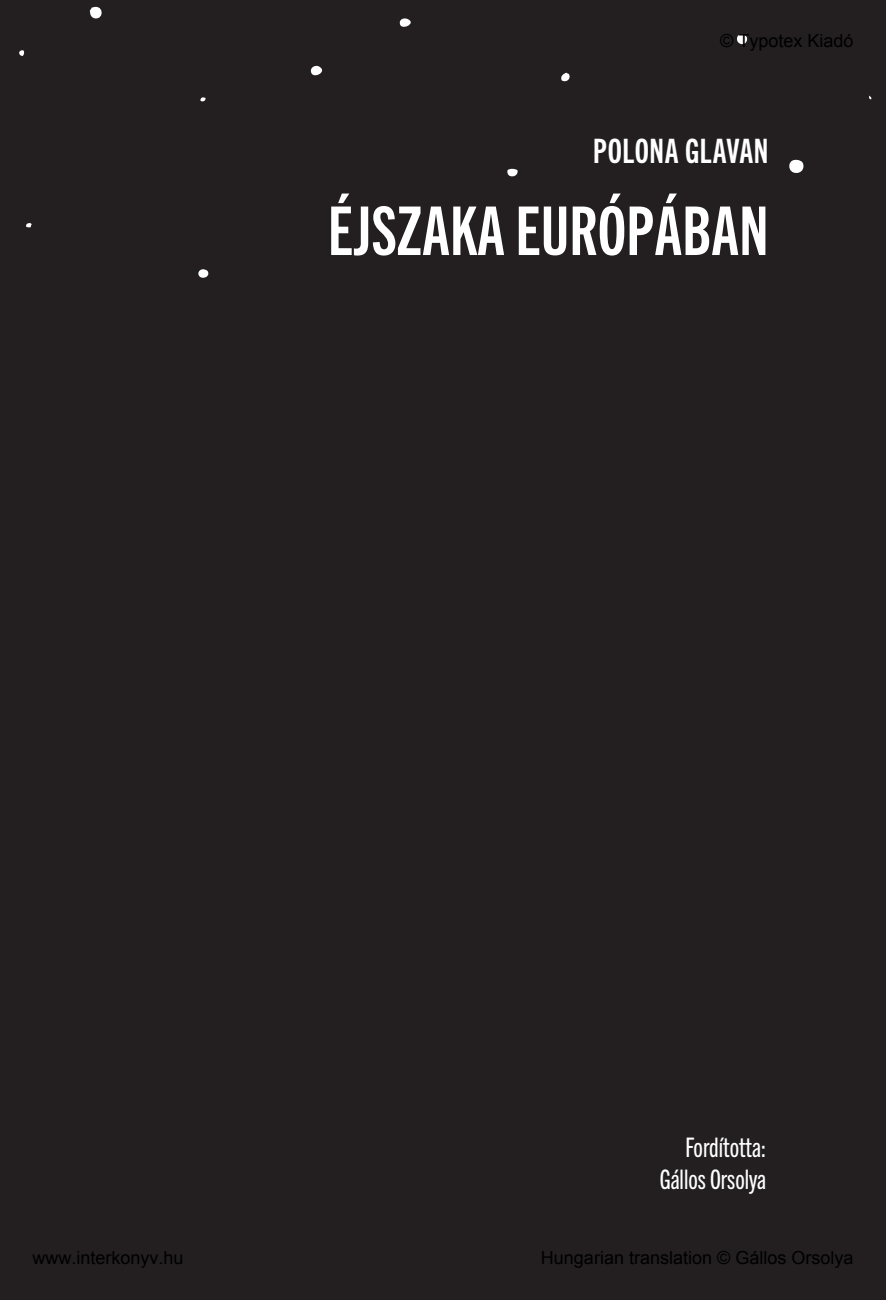
<style>
.page{position:relative;width:886px;height:1300px;background:#fff}
.page>*{position:absolute;margin:0;border:0;box-sizing:border-box;transform-origin:0 0}
.t1{font:67.5px "Trade Gothic Next LT Pro Bd Cm";letter-spacing:.005em;color:#fff}
.t2{font:33.75px "Trade Gothic Next LT Pro Bd Cm";letter-spacing:.02em;color:#fff}
.t3{font:27px "Trade Gothic Next LT Pro Cm";color:#fff}
.t4{font:18px "Arial";color:#000}
</style>
<div class="page">
<div style="left:0;top:0;width:885px;height:1300px;background:#231f20"></div>
<svg style="left:399px;top:18px;width:12px;height:9px"></svg>
<svg style="left:90px;top:6px;width:12px;height:13px"></svg>
<svg style="left:19px;top:50px;width:6px;height:6px"></svg>
<svg style="left:200px;top:97px;width:6px;height:5px"></svg>
<svg style="left:507px;top:168px;width:11px;height:9px"></svg>
<svg style="left:26px;top:223px;width:6px;height:4px"></svg>
<svg style="left:198px;top:269px;width:11px;height:9px"></svg>
<svg style="left:311px;top:65px;width:11px;height:11px"></svg>
<svg style="left:737px;top:34px;width:10px;height:11px"></svg>
<svg style="left:561px;top:73px;width:9px;height:9px"></svg>
<svg style="left:789px;top:159px;width:14px;height:14px"></svg>
<p class="t4" style="left:720px;top:29px;width:135px">© Typotex Kiadó</p>
<p class="t2" style="left:593px;top:128px;width:177px">POLONA GLAVAN</p>
<p class="t1" style="left:328px;top:185px;width:442px">ÉJSZAKA EURÓPÁBAN</p>
<p class="t3" style="left:685px;top:1129px;width:82px">Fordította:</p>
<p class="t3" style="left:659px;top:1161px;width:108px">Gállos Orsolya</p>
<p class="t4" style="left:32px;top:1246px;width:153px">www.interkonyv.hu</p>
<p class="t4" style="left:541px;top:1246px;width:314px">Hungarian translation © Gállos Orsolya</p>
</div>
